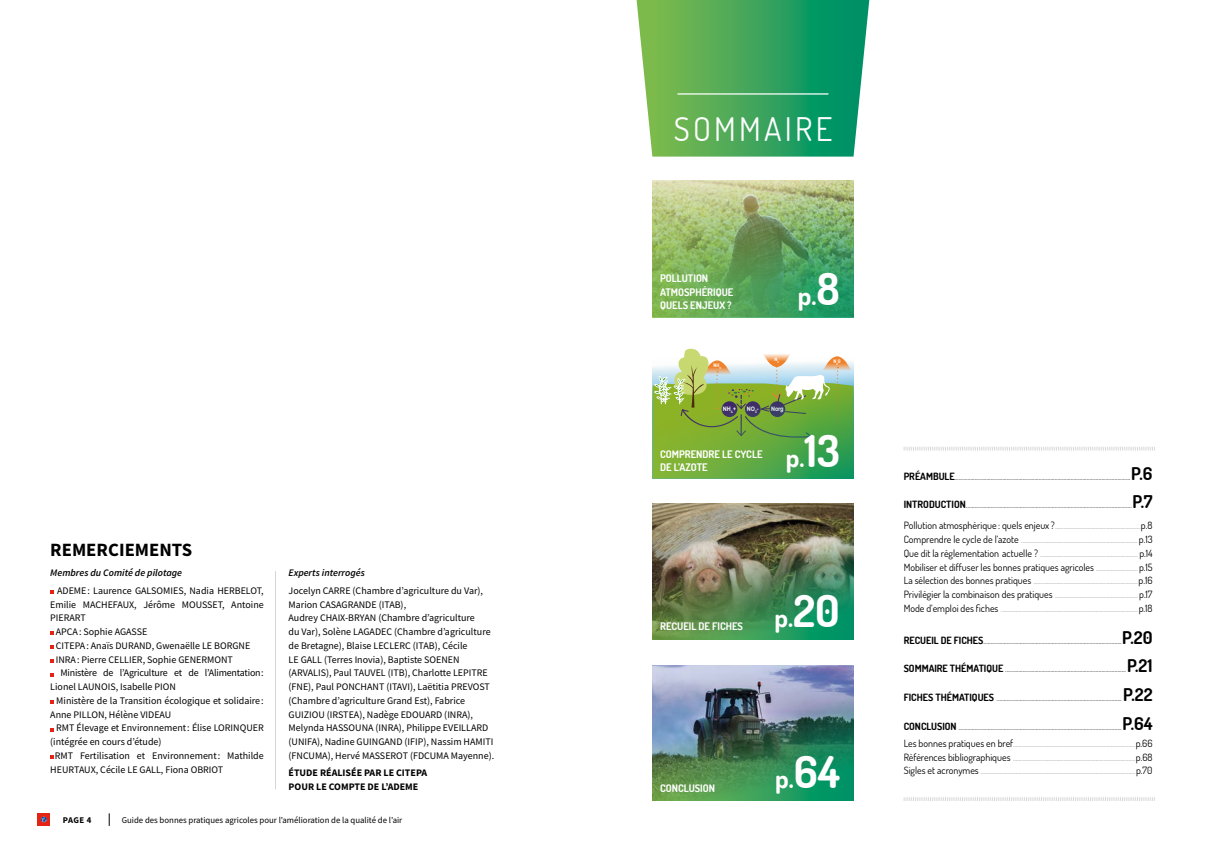
<style>
.page{position:relative;width:1205px;height:851px;background:#fff}
.page>*{position:absolute;margin:0;border:0;box-sizing:border-box;transform-origin:0 0}
.t1{font:32.5px "Dosis";letter-spacing:.1em;color:#fff}
.t2{font:700 26.25px "Dosis";color:#fff}
.t3{font:700 18.75px "Source Sans Pro";color:#000}
.t4{font:700 17.5px "Dosis";color:#000}
.t5{font:700 10.38px/13.1px "Dosis";color:#fff}
.t6{font:10px/13.8px "Source Sans Pro";color:#000}
.t7{font:10px "Dosis";color:#000}
.t8{font:700 10px/13.8px "Source Sans Pro";color:#000}
.t9{font:10px "Source Sans Pro";letter-spacing:-.02em;color:#000}
.t10{font:italic 600 10px "Source Sans Pro";color:#000}
.t11{font:8.75px "Source Sans Pro";color:#000}
.t12{font:700 8.75px "Source Sans Pro";color:#000}
.t13{font:700 6.38px "Montserrat";color:#fff;scale:.78 1}
.t14{font:5px "Dosis";color:#000}
.t15{font:700 5px "Dosis";color:#000}
.t16{font:700 4.88px "Dosis";color:#fff}
.t17{font:700 3.75px "Montserrat";color:#fff;scale:.78 1}
.s1{font-size:43.75px}
.s2{font-size:10px}
.s3{font-size:5px}
</style>
<div class="page">
<img style="left:653px;top:503px;width:200px;height:19px">
<img style="left:653px;top:665px;width:200px;height:18px">
<svg style="left:50px;top:590px;width:4px;height:3px"></svg>
<svg style="left:50px;top:631px;width:4px;height:4px"></svg>
<svg style="left:50px;top:645px;width:4px;height:3px"></svg>
<svg style="left:50px;top:659px;width:4px;height:3px"></svg>
<svg style="left:50px;top:673px;width:4px;height:3px"></svg>
<svg style="left:50px;top:700px;width:4px;height:3px"></svg>
<svg style="left:50px;top:728px;width:4px;height:3px"></svg>
<svg style="left:50px;top:755px;width:4px;height:3px"></svg>
<svg style="left:636px;top:0;width:233px;height:156px;background:#49ab65"></svg>
<img style="left:653px;top:181px;width:200px;height:136px">
<img style="left:653px;top:522px;width:200px;height:117px">
<img style="left:653px;top:683px;width:200px;height:117px">
<hr style="left:677px;top:93px;width:151px;height:2px;background:#fff">
<svg style="left:904px;top:797px;width:251px;height:3px"></svg>
<svg style="left:904px;top:447px;width:251px;height:3px"></svg>
<svg style="left:109px;top:813px;width:1px;height:12px"></svg>
<div style="left:38px;top:813px;width:12px;height:12px;background:#e42313"></div>
<svg style="left:41px;top:816px;width:6px;height:6px"></svg>
<svg style="left:653px;top:348px;width:200px;height:130px;background:#8eb96b"></svg>
<h3 class="t3" style="left:50px;top:536px;width:144px">REMERCIEMENTS</h3>
<h3 class="t10" style="left:50px;top:566px;width:133px">Membres du Comité de pilotage</h3>
<h3 class="t6" style="left:57px;top:583px;width:208px">ADEME : Laurence GALSOMIES, Nadia HERBELOT,</h3>
<h3 class="t6" style="left:50px;top:597px;width:215px">Emilie MACHEFAUX, Jérôme MOUSSET, Antoine</h3>
<h3 class="t6" style="left:50px;top:611px;width:37px">PIERART</h3>
<h3 class="t6" style="left:56px;top:624px;width:93px">APCA : Sophie AGASSE</h3>
<h3 class="t6" style="left:56px;top:638px;width:196px">CITEPA : Anaïs DURAND, Gwenaëlle LE BORGNE</h3>
<h3 class="t6" style="left:56px;top:652px;width:179px">INRA : Pierre CELLIER, Sophie GENERMONT</h3>
<h3 class="t9" style="left:60px;top:666px;width:205px">Ministère de l’Agriculture et de l’Alimentation :</h3>
<h3 class="t6" style="left:50px;top:679px;width:127px">Lionel LAUNOIS, Isabelle PION</h3>
<h3 class="t6" style="left:56px;top:693px;width:209px">Ministère de la Transition écologique et Solidaire :</h3>
<h3 class="t6" style="left:50px;top:707px;width:123px">Anne PILLON, Hélène VIDEAU</h3>
<h3 class="t6" style="left:56px;top:721px;width:209px">RMT Élevage et Environnement : Élise LORINQUER</h3>
<h3 class="t6" style="left:50px;top:734px;width:113px">(intégrée en cours d’étude)</h3>
<h3 class="t6" style="left:55px;top:748px;width:210px">RMT Fertilisation et Environnement : Mathilde</h3>
<h3 class="t6" style="left:50px;top:762px;width:175px">HEURTAUX, Cécile LE GALL, Fiona OBRIOT</h3>
<h3 class="t10" style="left:289px;top:566px;width:78px">Experts interrogés</h3>
<p class="t6" style="left:289px;top:583px;width:207px">Jocelyn CARRE (Chambre d’agriculture du Var), Marion CASAGRANDE (ITAB),<br>Audrey CHAIX-BRYAN (Chambre d’agriculture<br>du Var), Solène LAGADEC (Chambre d’agriculture de Bretagne), Blaise LECLERC (ITAB), Cécile<br>LE GALL (Terres Inovia), Baptiste SOENEN (ARVALIS), Paul TAUVEL (ITB), Charlotte LEPITRE (FNE), Paul PONCHANT (ITAVI), Laëtitia PREVOST (Chambre d’agriculture Grand Est), Fabrice GUIZIOU (IRSTEA), Nadège EDOUARD (INRA), Melynda HASSOUNA (INRA), Philippe EVEILLARD (UNIFA), Nadine GUINGAND (IFIP), Nassim HAMITI (FNCUMA), Hervé MASSEROT (FDCUMA Mayenne).</p>
<h3 class="t8" style="left:289px;top:765px;width:140px">ÉTUDE RÉALISÉE PAR LE CITEPA<br>POUR LE COMPTE DE L’ADEME</h3>
<h3 class="t12" style="left:63px;top:813px;width:30px">PAGE 4</h3>
<h3 class="t11" style="left:122px;top:814px;width:282px">Guide des bonnes pratiques agricoles pour l’amélioration de la qualité de l’air</h3>
<h1 class="t1" style="left:674px;top:108px;width:160px">SOMMAIRE</h1>
<h3 class="t5" style="left:660px;top:272px;width:75px">POLLUTION<br>ATMOSPHÉRIQUE<br>QUELS ENJEUX ?</h3>
<h2 class="t2" style="left:798px;top:278px;width:43px">p.<span class="s1">8</span></h2>
<p class="t16" style="left:713px;top:362px;width:9px">NH<sub>3</sub></p>
<p class="t16" style="left:774px;top:356px;width:6px">N<sub>2</sub></p>
<p class="t16" style="left:833px;top:358px;width:9px">N<sub>2</sub>0</p>
<p class="t13" style="left:723px;top:404px;width:12px">NH</p>
<p class="t17" style="left:731px;top:409px;width:8px">4<sup>+</sup></p>
<p class="t13" style="left:747px;top:404px;width:17px">NO<sub>3</sub>-</p>
<h3 class="t5" style="left:660px;top:447px;width:104px">COMPRENDRE LE CYCLE<br>DE L’AZOTE</h3>
<p class="t13" style="left:771px;top:404px;width:18px">Norg</p>
<h2 class="t2" style="left:786px;top:440px;width:56px">p.<span class="s1">13</span></h2>
<h3 class="t5" style="left:660px;top:619px;width:84px">RECUEIL DE FICHES</h3>
<h2 class="t2" style="left:774px;top:600px;width:67px">p.<span class="s1">20</span></h2>
<h3 class="t5" style="left:660px;top:781px;width:57px">CONCLUSION</h3>
<h2 class="t2" style="left:775px;top:761px;width:66px">p.<span class="s1">64</span></h2>
<p class="t15" style="left:904px;top:474px;width:228px"><span class="s2">PRÉAMBULE</span>.........................................................................................................................</p>
<h3 class="t4" style="left:1131px;top:462px;width:23px">P.6</h3>
<p class="t15" style="left:904px;top:503px;width:229px"><span class="s2">INTRODUCTION</span>..................................................................................................................</p>
<h3 class="t4" style="left:1132px;top:490px;width:22px">P.7</h3>
<p class="t14" style="left:904px;top:524px;width:250px"><span class="s2">Pollution atmosphérique: quels enjeux?</span>...............................................................<span class="s2">p.8</span></p>
<p class="t14" style="left:904px;top:538px;width:250px"><span class="s2">Comprendre le cycle de l’azote</span> ......................................................................................<span class="s2">p.13</span></p>
<p class="t14" style="left:904px;top:551px;width:250px"><span class="s2">Que dit la réglementation actuelle ?</span> ........................................................................ <span class="s2">p.14</span></p>
<h3 class="t7" style="left:904px;top:560px;width:250px">Mobiliser et diffuser les bonnes pratiques agricoles <span class="s3">...............................</span> p.15</h3>
<p class="t14" style="left:904px;top:579px;width:250px"><span class="s2">La sélection des bonnes pratiques</span> .............................................................................<span class="s2">p.16</span></p>
<p class="t14" style="left:904px;top:593px;width:250px"><span class="s2">Privilégier la combinaison des pratiques</span> ............................................................. <span class="s2">p.17</span></p>
<p class="t14" style="left:904px;top:606px;width:250px"><span class="s2">Mode d’emploi des fiches</span> .....................................................................................................<span class="s2">p.18</span></p>
<p class="t15" style="left:904px;top:638px;width:219px"><span class="s2">RECUEIL DE FICHES</span>...............................................................................................</p>
<h3 class="t4" style="left:1122px;top:626px;width:32px">P.20</h3>
<p class="t15" style="left:904px;top:667px;width:224px"><span class="s2">SOMMAIRE THÉMATIQUE</span> ...................................................................................</p>
<h3 class="t4" style="left:1127px;top:654px;width:27px">P.21</h3>
<p class="t15" style="left:904px;top:695px;width:219px"><span class="s2">FICHES THÉMATIQUES</span> ......................................................................................</p>
<h3 class="t4" style="left:1123px;top:683px;width:31px">P.22</h3>
<p class="t15" style="left:904px;top:724px;width:219px"><span class="s2">CONCLUSION</span> ................................................................................................................</p>
<h3 class="t4" style="left:1122px;top:711px;width:32px">P.64</h3>
<p class="t14" style="left:904px;top:741px;width:250px"><span class="s2">Les bonnes pratiques en bref</span>..........................................................................................<span class="s2">p.66</span></p>
<p class="t14" style="left:904px;top:755px;width:250px"><span class="s2">Références bibliographiques</span> ..........................................................................................<span class="s2">p.68</span></p>
<p class="t14" style="left:904px;top:769px;width:250px"><span class="s2">Sigles et acronymes</span> ..................................................................................................................<span class="s2">p.70</span></p>
</div>
